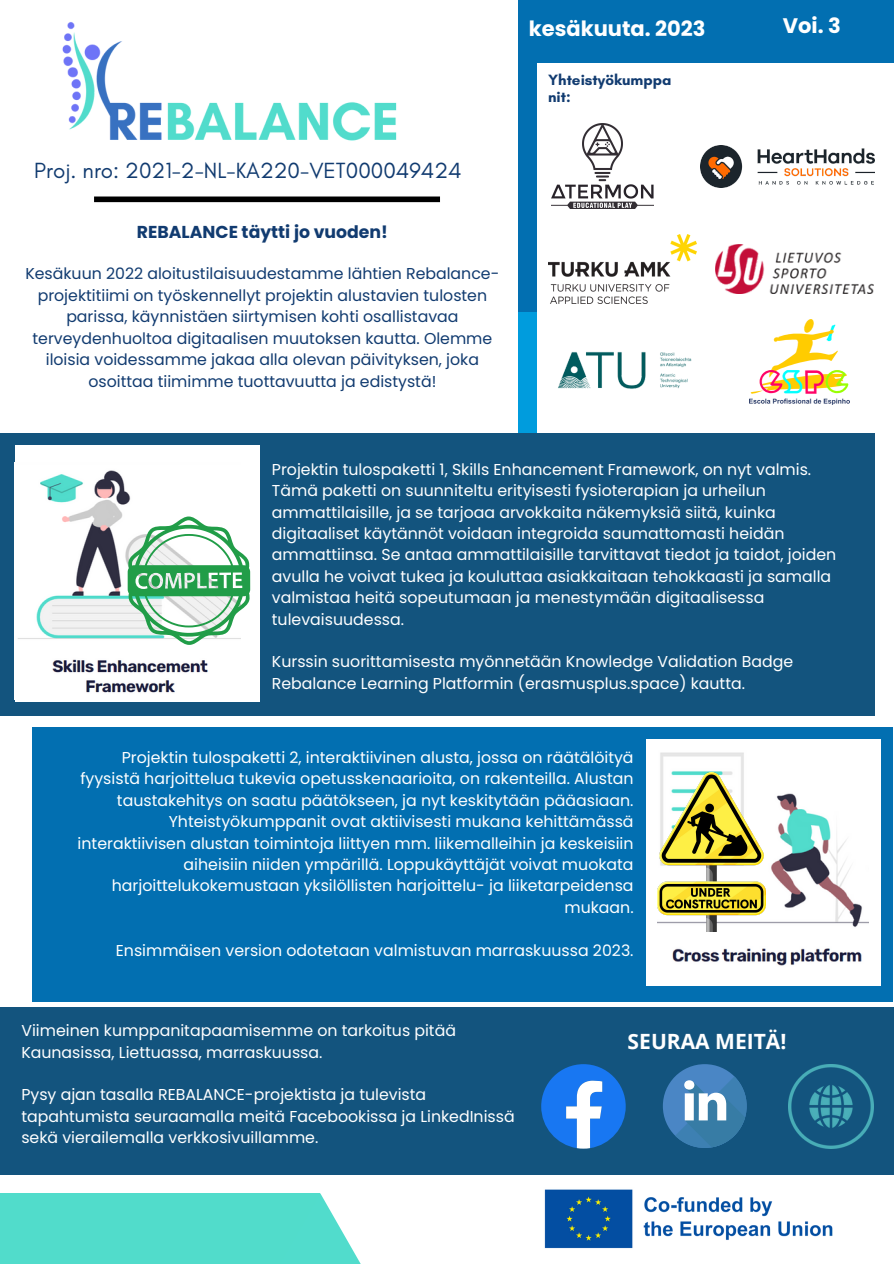
<style>
.page{position:relative;width:894px;height:1264px;background:#fff}
.page>*{position:absolute;margin:0;border:0;box-sizing:border-box;transform-origin:0 0}
.t1{font:22.35px "Glacial Indifference";color:#113b70}
.t2{font:700 21px "Poppins";color:#fff}
.t3{font:700 21px "Open Sans";color:#fff}
.t4{font:700 17.25px "Poppins";color:#113b70}
.t5{font:15.75px/21.5px "Poppins";color:#fff}
.t6{font:15.75px/21.5px "Poppins";color:#113b70;text-align:center}
.t7{font:700 15.15px/16.2px "Glacial Indifference";color:#113b70}
</style>
<div class="page">
<div style="left:0;top:1007px;width:893px;height:168px;background:#13547e"></div>
<div style="left:0;top:1193px;width:319px;height:70px;background:#51dccb"></div>
<div style="left:32px;top:726px;width:860px;height:275px;background:#026fb1"></div>
<div style="left:517px;top:307px;width:19px;height:386px;background:#009cdd"></div>
<div style="left:517px;top:0;width:19px;height:311px;background:#026fb1"></div>
<svg style="left:319px;top:1193px;width:41px;height:70px"></svg>
<img style="left:62px;top:22px;width:335px;height:119px">
<img style="left:544px;top:1189px;width:289px;height:60px">
<div style="left:519px;top:0;width:374px;height:63px;background:#026fb1"></div>
<img style="left:749px;top:320px;width:100px;height:84px">
<img style="left:700px;top:146px;width:174px;height:41px">
<img style="left:548px;top:235px;width:148px;height:68px">
<img style="left:558px;top:352px;width:134px;height:37px">
<img style="left:715px;top:244px;width:158px;height:49px">
<img style="left:551px;top:124px;width:102px;height:84px">
<div style="left:0;top:433px;width:874px;height:282px;background:#13547e"></div>
<div style="left:94px;top:196px;width:346px;height:6px;background:#000"></div>
<div style="left:15px;top:445px;width:244px;height:257px;background:#fff"></div>
<img style="left:18px;top:470px;width:190px;height:223px">
<svg style="left:128px;top:516px;width:122px;height:129px"></svg>
<div style="left:645px;top:739px;width:235px;height:246px;background:#fff"></div>
<img style="left:660px;top:752px;width:208px;height:214px">
<img style="left:657px;top:772px;width:108px;height:159px">
<svg style="left:541px;top:1064px;width:84px;height:84px"></svg>
<div style="left:662px;top:1064px;width:84px;height:83px;background:#4a86c5;border-radius:50%"></div>
<svg style="left:675px;top:1076px;width:72px;height:72px"></svg>
<img style="left:788px;top:1064px;width:84px;height:84px">
<p class="t1" style="left:34px;top:157px;width:429px">Proj. nro: 2021-2-NL-KA220-VET000049424</p>
<p class="t4" style="left:137px;top:220px;width:252px">REBALANCE täytti jo vuoden!</p>
<p class="t6" style="left:25px;top:263px;width:475px">Kesäkuun 2022 aloitustilaisuudestamme lähtien Rebalance&shy;projektitiimi on työskennellyt projektin alustavien tulosten parissa, käynnistäen siirtymisen kohti osallistavaa terveydenhuoltoa digitaalisen muutoksen kautta. Olemme iloisia voidessamme jakaa alla olevan päivityksen, joka osoittaa tiimimme tuottavuutta ja edistystä!</p>
<p class="t2" style="left:528px;top:14px;width:178px">kesäkuuta. 2023</p>
<p class="t2" style="left:782px;top:11px;width:59px">Voi. 3</p>
<p class="t7" style="left:548px;top:72px;width:125px">Yhteistyökumppa nit:</p>
<p class="t5" style="left:272px;top:458px;width:566px">Projektin tulospaketti 1, Skills Enhancement Framework, on nyt valmis.<br>Tämä paketti on suunniteltu erityisesti fysioterapian ja urheilun ammattilaisille, ja se tarjoaa arvokkaita näkemyksiä siitä, kuinka digitaaliset käytännöt voidaan integroida saumattomasti heidän ammattiinsa. Se antaa ammattilaisille tarvittavat tiedot ja taidot, joiden avulla he voivat tukea ja kouluttaa asiakkaitaan tehokkaasti ja samalla valmistaa heitä sopeutumaan ja menestymään digitaalisessa tulevaisuudessa.</p>
<p class="t5" style="left:272px;top:651px;width:523px">Kurssin suorittamisesta myönnetään Knowledge Validation Badge<br>Rebalance Learning Platformin (erasmusplus.space) kautta.</p>
<p class="t5" style="left:78px;top:746px;width:557px;text-align:right">Projektin tulospaketti 2, interaktiivinen alusta, jossa on räätälöityä fyysistä harjoittelua tukevia opetusskenaarioita, on rakenteilla. Alustan taustakehitys on saatu päätökseen, ja nyt keskitytään pääasiaan.<br>Yhteistyökumppanit ovat aktiivisesti mukana kehittämässä interaktiivisen alustan toimintoja liittyen mm. liikemalleihin ja keskeisiin aiheisiin niiden ympärillä. Loppukäyttäjät voivat muokata harjoittelukokemustaan yksilöllisten harjoittelu- ja liiketarpeidensa mukaan.</p>
<p class="t5" style="left:116px;top:939px;width:519px">Ensimmäisen version odotetaan valmistuvan marraskuussa 2023.</p>
<p class="t5" style="left:21px;top:1019px;width:436px">Viimeinen kumppanitapaamisemme on tarkoitus pitää<br>Kaunasissa, Liettuassa, marraskuussa.</p>
<p class="t5" style="left:21px;top:1084px;width:494px">Pysy ajan tasalla REBALANCE-projektista ja tulevista tapahtumista seuraamalla meitä Facebookissa ja LinkedInissä sekä vierailemalla verkkosivuillamme.</p>
<p class="t3" style="left:627px;top:1026px;width:160px">SEURAA MEITÄ!</p>
</div>
